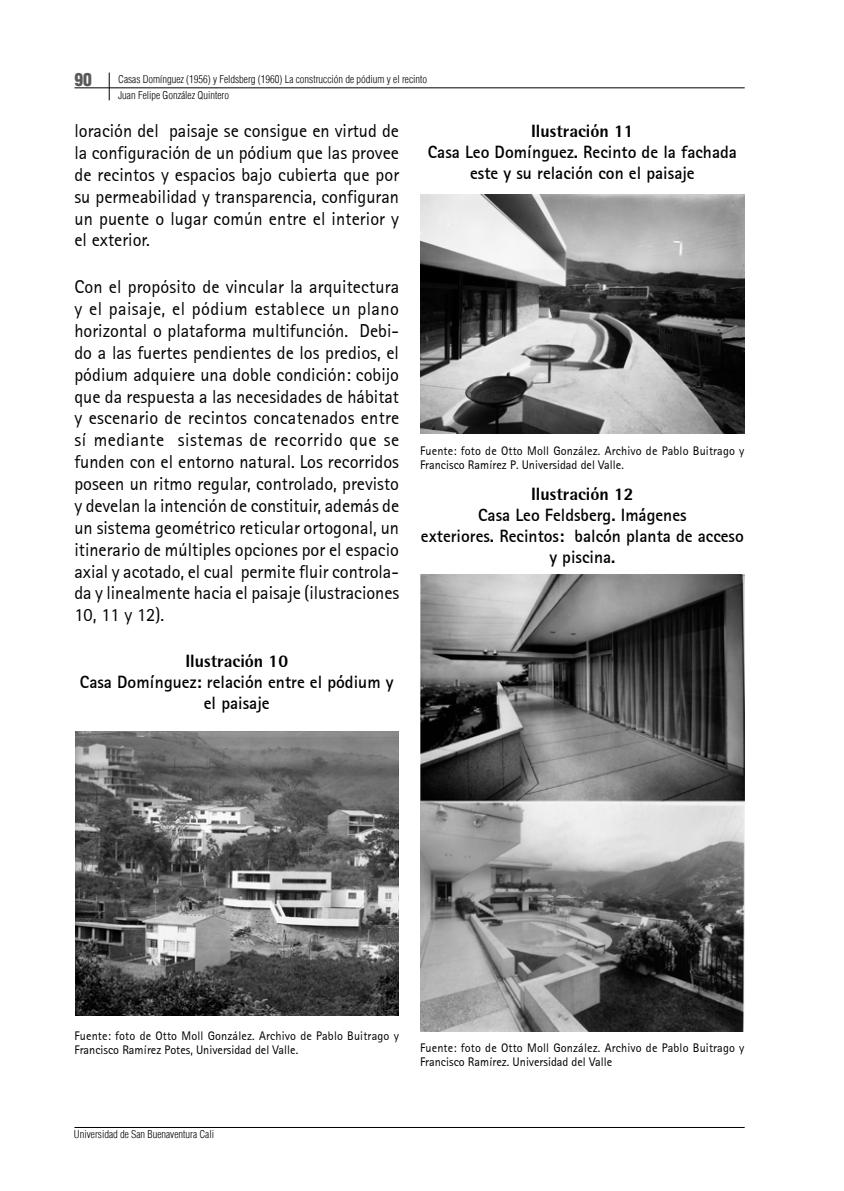
<style>
.page{position:relative;width:844px;height:1191px;background:#fff}
.page>*{position:absolute;margin:0;border:0;box-sizing:border-box;transform-origin:0 0}
.t1{font:18.38px/21.9px "Libre Sans Serif S Si";color:#000;text-align:justify}
.t2{font:700 17.5px/21px "Libre Sans Serif S Si";color:#000;text-align:center}
.t3{font:800 17.5px "Libre Semi Sans Black S Si";color:#000}
.t4{font:17.5px "Switzerland Cond Black Plain";color:#58595b}
.t5{font:12.25px/14px "Libre Sans Serif S Si";letter-spacing:.01em;color:#000}
.t6{font:10.5px/16.1px "Switzerland Cond Light";color:#000}
</style>
<div class="page">
<hr style="left:74px;top:88px;width:670px;height:1px;background:#000">
<svg style="left:109px;top:73px;width:1px;height:27px"></svg>
<hr style="left:74px;top:1127px;width:670px;height:1px;background:#000">
<img style="left:75px;top:731px;width:323px;height:284px">
<img style="left:420px;top:195px;width:324px;height:238px">
<img style="left:420px;top:574px;width:324px;height:457px">
<p class="t4" style="left:74px;top:69px;width:19px">90</p>
<p class="t6" style="left:118px;top:71px;width:310px">Casas Domínguez (1956) y Feldsberg (1960) La construcción de pódium y el recinto<br>Juan Felipe González Quintero</p>
<p class="t1" style="left:74px;top:120px;width:326px">loración del paisaje se consigue en virtud de la configuración de un pódium que las provee de recintos y espacios bajo cubierta que por su permeabilidad y transparencia, configuran un puente o lugar común entre el interior y el exterior.</p>
<p class="t1" style="left:74px;top:276px;width:326px">Con el propósito de vincular la arquitectura y el paisaje, el pódium establece un plano horizontal o plataforma multifunción. Debi&shy;do a las fuertes pendientes de los predios, el pódium adquiere una doble condición: cobijo que da respuesta a las necesidades de hábitat y escenario de recintos concatenados entre sí mediante sistemas de recorrido que se funden con el entorno natural. Los recorridos poseen un ritmo regular, controlado, previsto y develan la intención de constituir, además de un sistema geométrico reticular ortogonal, un itinerario de múltiples opciones por el espacio axial y acotado, el cual permite fluir controla&shy;da y linealmente hacia el paisaje (ilustraciones 10, 11 y 12).</p>
<p class="t3" style="left:185px;top:650px;width:104px">Ilustración 10</p>
<p class="t2" style="left:80px;top:671px;width:315px">Casa Domínguez: relación entre el pódium y el paisaje</p>
<p class="t3" style="left:531px;top:119px;width:104px">Ilustración 11</p>
<p class="t2" style="left:428px;top:141px;width:310px">Casa Leo Domínguez. Recinto de la fachada este y su relación con el paisaje</p>
<p class="t5" style="left:420px;top:443px;width:326px">Fuente: foto de Otto Moll González. Archivo de Pablo Buitrago y<br>Francisco Ramírez P. Universidad del Valle.</p>
<p class="t3" style="left:531px;top:482px;width:104px">Ilustración 12</p>
<p class="t2" style="left:421px;top:504px;width:324px">Casa Leo Feldsberg. Imágenes<br>exteriores. Recintos: balcón planta de acceso y piscina.</p>
<p class="t5" style="left:74px;top:1028px;width:326px">Fuente: foto de Otto Moll González. Archivo de Pablo Buitrago y<br>Francisco Ramírez Potes, Universidad del Valle.</p>
<p class="t5" style="left:420px;top:1041px;width:326px">Fuente: foto de Otto Moll González. Archivo de Pablo Buitrago y<br>Francisco Ramírez. Universidad del Valle</p>
<p class="t6" style="left:74px;top:1125px;width:141px">Universidad de San Buenaventura Cali</p>
</div>
